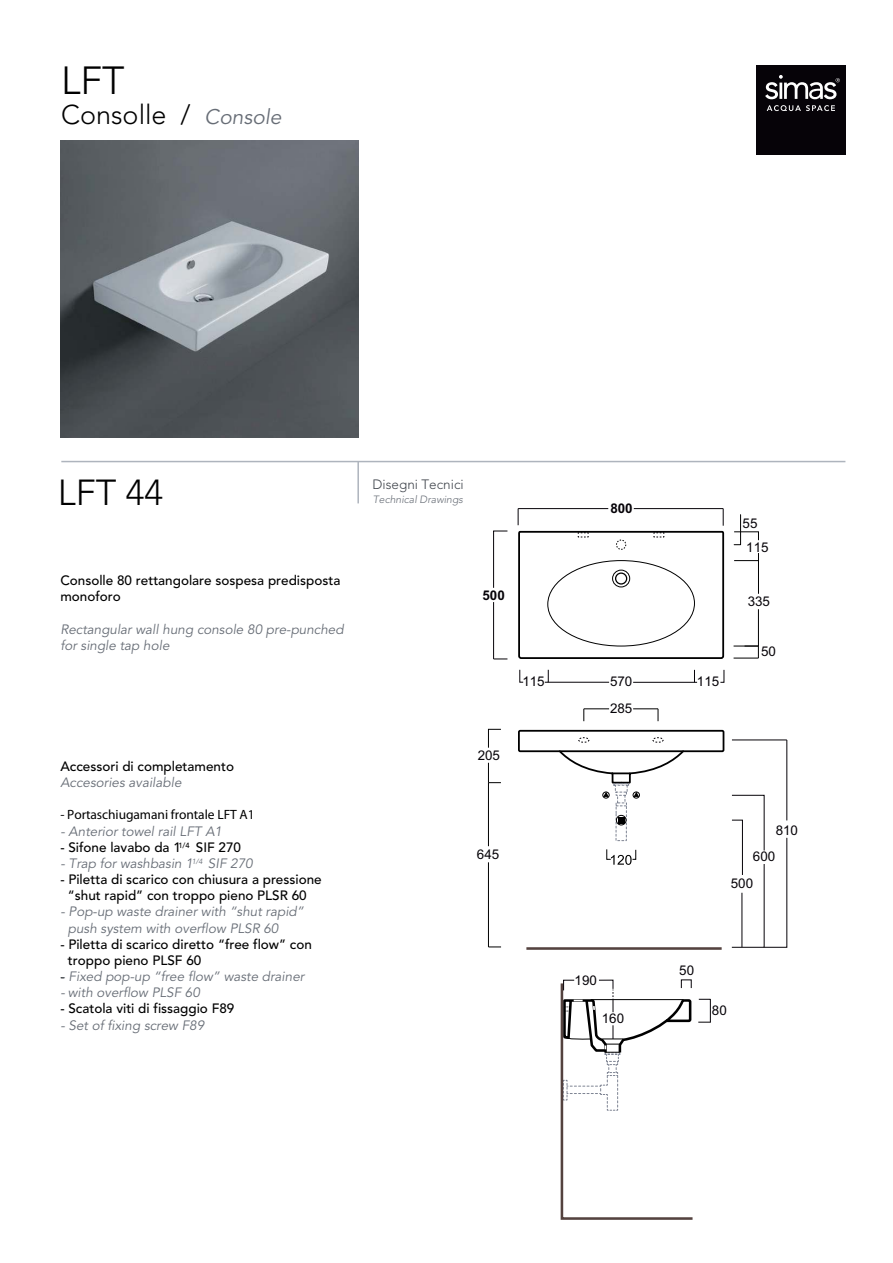
<style>
.page{position:relative;width:893px;height:1263px;background:#fff}
.page>*{position:absolute;margin:0;border:0;box-sizing:border-box;transform-origin:0 0}
.t1{font:300 39px "Avenir";color:#000}
.t2{font:300 36px "Avenir";color:#000}
.t3{font:300 27px "Avenir";color:#000}
.t4{font:italic 13.5px/16.2px "Avenir";color:#676d76}
.t5{font:500 13.5px/16.2px "Avenir";color:#000}
.t6{font:13.5px "Myriad Pro";letter-spacing:-.005em;color:#000}
.t7{font:300 13.5px "Avenir";color:#41464d}
.t8{font:13.35px/23.9px "Arial";color:#060308}
.t9{font:700 13.35px "Arial";color:#060308}
.t10{font:italic 300 10.5px "Avenir";color:#676d76}
.t11{font:500 7.5px "Avenir";color:#000}
.t12{font:italic 7.5px "Avenir";color:#676d76}
.s1{font-weight:400;font-style:italic;font-size:21px;color:#676d76}
</style>
<div class="page">
<hr style="left:61px;top:461px;width:784px;height:1px;background:#aeb4bd">
<hr style="left:357px;top:462px;width:2px;height:41px;background:#aeb4bd">
<div style="left:756px;top:65px;width:89px;height:90px;background:#060308"></div>
<svg style="left:765px;top:75px;width:75px;height:24px"></svg>
<svg style="left:767px;top:105px;width:68px;height:6px"></svg>
<img style="left:61px;top:140px;width:297px;height:298px">
<svg style="left:493px;top:531px;width:15px;height:57px"></svg>
<svg style="left:493px;top:659px;width:14px;height:1px"></svg>
<hr style="left:493px;top:602px;width:1px;height:57px;background:#060308">
<hr style="left:634px;top:508px;width:89px;height:1px;background:#060308">
<hr style="left:518px;top:508px;width:90px;height:1px;background:#060308">
<svg style="left:488px;top:947px;width:13px;height:1px"></svg>
<hr style="left:488px;top:783px;width:1px;height:63px;background:#000">
<hr style="left:488px;top:862px;width:1px;height:85px;background:#000">
<svg style="left:488px;top:763px;width:13px;height:20px"></svg>
<svg style="left:488px;top:729px;width:13px;height:19px"></svg>
<hr style="left:786px;top:740px;width:1px;height:80px;background:#060308">
<hr style="left:732px;top:740px;width:55px;height:1px;background:#060308">
<svg style="left:731px;top:795px;width:56px;height:153px"></svg>
<hr style="left:633px;top:682px;width:64px;height:1px;background:#060308">
<svg style="left:720px;top:669px;width:4px;height:14px"></svg>
<hr style="left:548px;top:682px;width:61px;height:1px;background:#060308">
<svg style="left:544px;top:669px;width:5px;height:14px"></svg>
<svg style="left:694px;top:670px;width:1px;height:12px"></svg>
<hr style="left:758px;top:609px;width:1px;height:37px;background:#000">
<svg style="left:734px;top:560px;width:24px;height:1px"></svg>
<hr style="left:758px;top:553px;width:1px;height:41px;background:#000">
<svg style="left:583px;top:709px;width:26px;height:12px"></svg>
<svg style="left:633px;top:709px;width:26px;height:12px"></svg>
<svg style="left:606px;top:849px;width:30px;height:16px"></svg>
<svg style="left:578px;top:737px;width:86px;height:6px"></svg>
<svg style="left:733px;top:514px;width:26px;height:31px"></svg>
<hr style="left:526px;top:947px;width:196px;height:3px;background:#54423f">
<svg style="left:517px;top:509px;width:208px;height:150px"></svg>
<div style="left:518px;top:730px;width:206px;height:22px;border:2px solid #000"></div>
<div style="left:612px;top:570px;width:18px;height:17px;border:1px solid #000;border-radius:50%"></div>
<div style="left:615px;top:572px;width:12px;height:13px;border:1px solid #000;border-radius:50%"></div>
<div style="left:616px;top:540px;width:10px;height:10px;border:1px dashed #000;border-radius:50%"></div>
<svg style="left:557px;top:749px;width:129px;height:92px"></svg>
<div style="left:618px;top:817px;width:7px;height:7px;background:#000"></div>
<div style="left:616px;top:815px;width:10px;height:10px;border:1px solid #000;border-radius:50%"></div>
<svg style="left:733px;top:646px;width:26px;height:13px"></svg>
<svg style="left:519px;top:669px;width:5px;height:14px"></svg>
<svg style="left:560px;top:980px;width:151px;height:240px"></svg>
<h1 class="t1" style="left:61px;top:64px;width:65px">LFT</h1>
<h3 class="t3" style="left:61px;top:103px;width:222px">Consolle / <span class="s1">Console</span></h3>
<h2 class="t2" style="left:58px;top:477px;width:107px">LFT 44</h2>
<p class="t7" style="left:373px;top:479px;width:93px">Disegni Tecnici</p>
<p class="t10" style="left:373px;top:496px;width:92px">Technical Drawings</p>
<p class="t5" style="left:60px;top:574px;width:281px">Consolle 80 rettangolare sospesa predisposta monoforo</p>
<p class="t4" style="left:60px;top:622px;width:285px">Rectangular wall hung console 80 pre-punched for single tap hole</p>
<p class="t5" style="left:60px;top:759px;width:175px">Accessori di completamento</p>
<p class="t4" style="left:60px;top:776px;width:123px">Accesories available</p>
<p class="t6" style="left:60px;top:810px;width:196px">- Portaschiugamani frontale LFT A1</p>
<p class="t4" style="left:60px;top:824px;width:163px">- Anterior towel rail LFT A1</p>
<p class="t5" style="left:60px;top:840px;width:182px">- Sifone lavabo da 1 SIF 270</p>
<p class="t4" style="left:60px;top:856px;width:194px">- Trap for washbasin 1 SIF 270</p>
<p class="t5" style="left:60px;top:873px;width:263px;text-align:center">- Piletta di scarico con chiusura a pressione “shut rapid” con troppo pieno PLSR 60</p>
<p class="t4" style="left:68px;top:905px;width:237px;text-indent:-7px">- Pop-up waste drainer with “shut rapid” push system with overflow PLSR 60</p>
<p class="t5" style="left:68px;top:937px;width:246px;text-indent:-7px">- Piletta di scarico diretto “free flow” con troppo pieno PLSF 60</p>
<p class="t4" style="left:60px;top:970px;width:245px">- Fixed pop-up “free flow” waste drainer</p>
<p class="t5" style="left:60px;top:1002px;width:175px">- Scatola viti di fissaggio F89</p>
<p class="t4" style="left:60px;top:1018px;width:145px">- Set of fixing screw F89</p>
<p class="t11" style="left:178px;top:842px;width:13px">1/4</p>
<p class="t12" style="left:192px;top:859px;width:13px">1/4</p>
<p class="t4" style="left:60px;top:986px;width:141px">- with overflow PLSF 60</p>
<p class="t9" style="left:482px;top:588px;width:24px">500</p>
<p class="t8" style="left:522px;top:670px;width:24px">115</p>
<p class="t8" style="left:478px;top:743px;width:24px">205</p>
<p class="t8" style="left:477px;top:843px;width:24px">645</p>
<p class="t9" style="left:610px;top:500px;width:24px">800</p>
<p class="t8" style="left:610px;top:670px;width:24px">570</p>
<p class="t8" style="left:697px;top:669px;width:24px">115</p>
<p class="t8" style="left:610px;top:697px;width:24px">285</p>
<p class="t8" style="left:743px;top:511px;width:28px">55<br>115</p>
<p class="t8" style="left:748px;top:590px;width:24px">335</p>
<p class="t8" style="left:761px;top:640px;width:16px">50</p>
<p class="t8" style="left:575px;top:968px;width:24px">190</p>
<p class="t8" style="left:679px;top:959px;width:16px">50</p>
<p class="t8" style="left:776px;top:818px;width:24px">810</p>
<p class="t8" style="left:731px;top:844px;width:46px;line-height:26.5px;text-indent:22px">600<br>500</p>
<p class="t8" style="left:602px;top:1007px;width:24px">160</p>
<p class="t8" style="left:712px;top:999px;width:16px">80</p>
</div>
